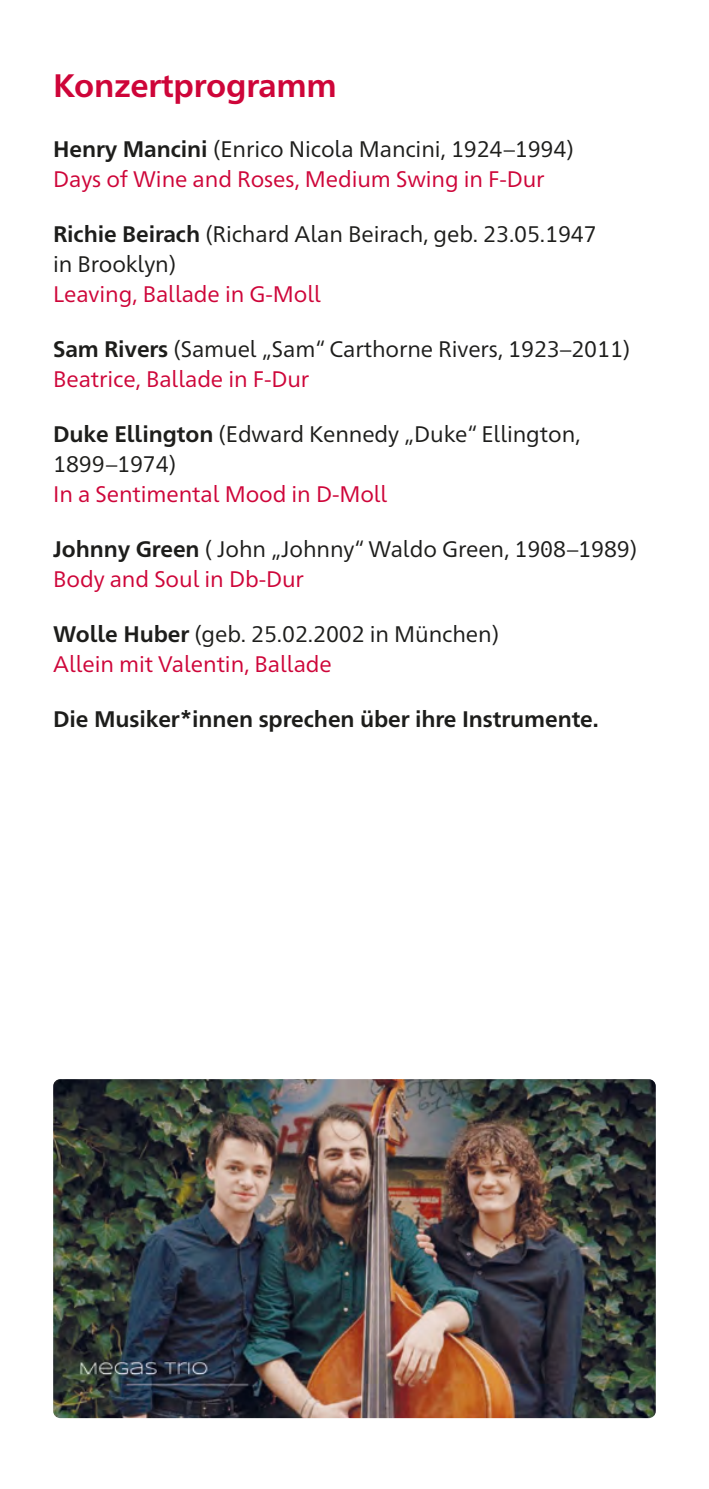
<style>
.page{position:relative;width:709px;height:1489px;background:#fff}
.page>*{position:absolute;margin:0;border:0;box-sizing:border-box;transform-origin:0 0}
.t1{font:700 32.5px "Frutiger Neue 1450 Pro";letter-spacing:-.005em;color:#ce0539}
.t2{font:22.5px/30px "Frutiger Neue 1450 Pro";letter-spacing:-.005em;color:#1d1d1b}
.t3{font:22.5px/30px "Frutiger Neue 1450 Pro";letter-spacing:-.005em;color:#ce0539}
.t4{font:700 22.5px "Frutiger Neue 1450 Pro";letter-spacing:-.005em;color:#1d1d1b}
.s1{font-weight:700;color:#1d1d1b}
.s2{color:#1d1d1b}
.s3{font-weight:700}
.s4{color:#ce0539}
</style>
<div class="page">
<img style="left:53px;top:1079px;width:603px;height:338px">
<p class="t1" style="left:53px;top:62px;width:285px">Konzertprogramm</p>
<p class="t3" style="left:53px;top:133px;width:522px"><span class="s1">Henry Mancini</span> <span class="s2">(Enrico Nicola Mancini, 1924–1994)<br></span>Days of Wine and Roses, Medium Swing in F-Dur</p>
<p class="t2" style="left:53px;top:218px;width:545px"><span class="s3">Richie Beirach</span> (Richard Alan Beirach, geb. 23.05.1947 in Brooklyn)<br><span class="s4">Leaving, Ballade in G-Moll</span></p>
<p class="t2" style="left:53px;top:332px;width:578px"><span class="s3">Sam Rivers</span> (Samuel „Sam“ Carthorne Rivers, 1923–2011)<br><span class="s4">Beatrice, Ballade in F-Dur</span></p>
<p class="t2" style="left:53px;top:417px;width:529px"><span class="s3">Duke Ellington</span> (Edward Kennedy „Duke“ Ellington,<br>1899–1974)<br><span class="s4">In a Sentimental Mood in D-Moll</span></p>
<p class="t2" style="left:53px;top:532px;width:585px"><span class="s3">Johnny Green</span> ( John „Johnny“ Waldo Green, 1908–1989)<br><span class="s4">Body and Soul in Db-Dur</span></p>
<p class="t2" style="left:53px;top:617px;width:447px"><span class="s3">Wolle Huber</span> (geb. 25.02.2002 in München)<br><span class="s4">Allein mit Valentin, Ballade</span></p>
<p class="t4" style="left:53px;top:702px;width:547px">Die Musiker*innen sprechen über ihre Instrumente.</p>
</div>
